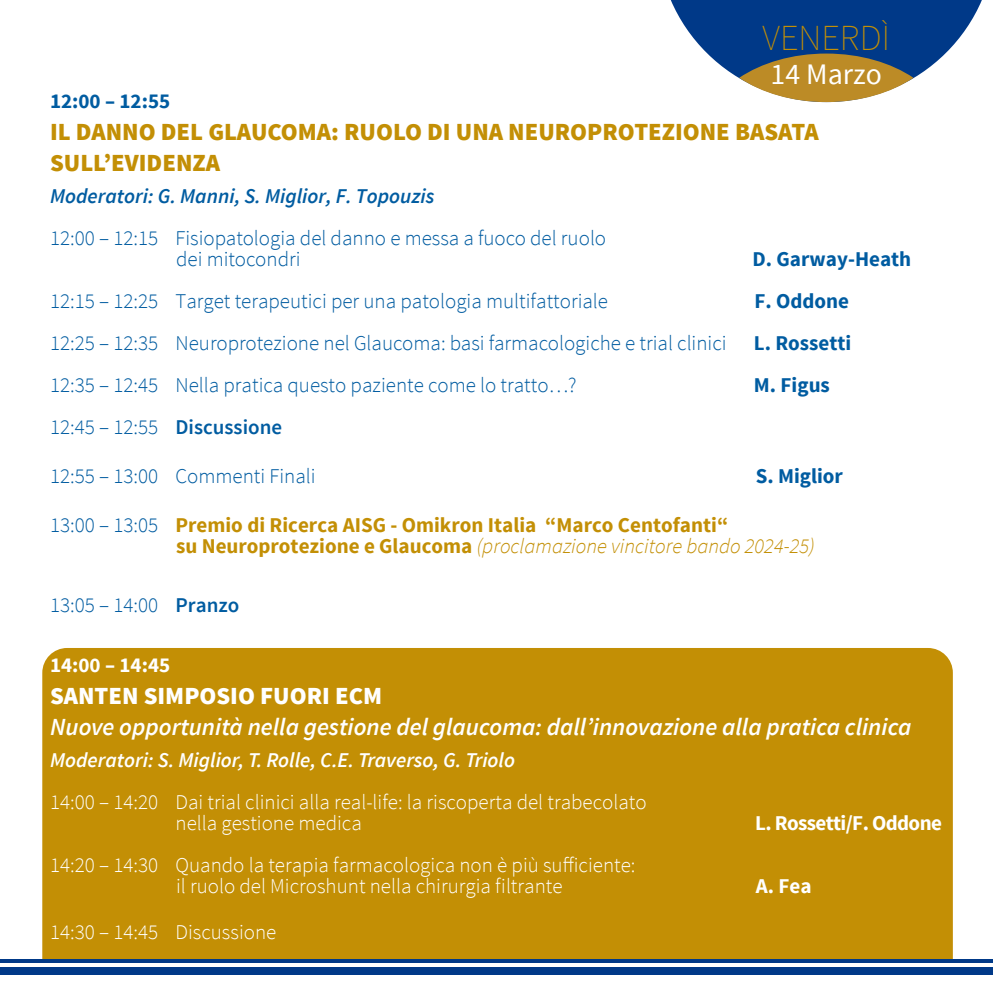
<style>
.page{position:relative;width:993px;height:993px;background:#fff}
.page>*{position:absolute;margin:0;border:0;box-sizing:border-box;transform-origin:0 0}
.t1{font:200 36.75px "Source Sans Pro";color:#c38f05}
.t2{font:29.75px "Source Sans Pro";color:#fff}
.t3{font:italic 600 24.5px "Source Sans Pro";color:#fff}
.t4{font:900 24.5px "Source Sans Pro";color:#c38f05}
.t5{font:900 24.5px "Source Sans Pro";color:#fff}
.t6{font:300 21px "Source Sans Pro";color:#005ca1}
.t7{font:300 21px "Source Sans Pro";color:#fff}
.t8{font:italic 300 21px "Source Sans Pro";color:#c38f05}
.t9{font:700 21px "Source Sans Pro";color:#c38f05}
.t10{font:700 21px "Source Sans Pro";color:#005ca1}
.t11{font:italic 600 21px "Source Sans Pro";color:#fff}
.t12{font:italic 600 21px "Source Sans Pro";color:#005ca1}
.t13{font:700 21px "Source Sans Pro";letter-spacing:-.03em;color:#fff}
.s1{font-weight:600}
.s2{font-weight:300;color:#005ca1}
.s3{font-weight:700;font-style:normal}
</style>
<div class="page">
<svg style="left:42px;top:648px;width:910px;height:310px;background:#c4910b"></svg>
<svg style="left:670px;top:0;width:312px;height:102px"></svg>
<div style="left:739px;top:54px;width:174px;height:48px;background:#bc8b26;border-radius:50%"></div>
<svg style="left:0;top:958px;width:992px;height:16px;fill:#003988"></svg>
<hr style="left:0;top:962px;width:992px;height:3px;background:#fff">
<p class="t1" style="left:762px;top:16px;width:129px">VENERDÌ</p>
<p class="t2" style="left:770px;top:55px;width:113px">14 Marzo</p>
<p class="t10" style="left:50px;top:87px;width:122px">12:00 – 12:55</p>
<p class="t4" style="left:50px;top:115px;width:770px">IL DANNO DEL GLAUCOMA: RUOLO DI UNA NEUROPROTEZIONE BASATA</p>
<p class="t4" style="left:50px;top:147px;width:171px">SULL’EVIDENZA</p>
<p class="t12" style="left:50px;top:182px;width:386px">Moderatori: G. Manni, S. Miglior, F. Topouzis</p>
<p class="t6" style="left:50px;top:225px;width:557px">12:00 – 12:15 Fisiopatologia del danno e messa a fuoco del ruolo</p>
<p class="t6" style="left:176px;top:246px;width:126px">dei mitocondri</p>
<p class="t10" style="left:752px;top:245px;width:160px">D. Garway-Heath</p>
<p class="t6" style="left:50px;top:288px;width:559px">12:15 – 12:25 Target terapeutici per una patologia multifattoriale</p>
<p class="t10" style="left:754px;top:287px;width:96px">F. Oddone</p>
<p class="t6" style="left:50px;top:330px;width:678px">12:25 – 12:35 Neuroprotezione nel Glaucoma: basi farmacologiche e trial clinici</p>
<p class="t10" style="left:753px;top:329px;width:99px">L. Rossetti</p>
<p class="t6" style="left:50px;top:372px;width:528px">12:35 – 12:45 Nella pratica questo paziente come lo tratto…?</p>
<p class="t10" style="left:753px;top:371px;width:77px">M. Figus</p>
<p class="t6" style="left:50px;top:414px;width:233px">12:45 – 12:55 <span class="s1">Discussione</span></p>
<p class="t6" style="left:50px;top:463px;width:267px">12:55 – 13:00 Commenti Finali</p>
<p class="t10" style="left:755px;top:462px;width:89px">S. Miglior</p>
<p class="t9" style="left:50px;top:511px;width:679px"><span class="s2">13:00 – 13:05</span> Premio di Ricerca AISG - Omikron Italia “Marco Centofanti“</p>
<p class="t8" style="left:176px;top:533px;width:640px"><span class="s3">su Neuroprotezione e Glaucoma</span> (proclamazione vincitore bando 2024-25)</p>
<p class="t6" style="left:50px;top:592px;width:191px">13:05 – 14:00 <span class="s1">Pranzo</span></p>
<p class="t13" style="left:50px;top:651px;width:122px">14:00 – 14:45</p>
<p class="t5" style="left:50px;top:679px;width:333px">SANTEN SIMPOSIO FUORI ECM</p>
<p class="t3" style="left:50px;top:711px;width:862px">Nuove opportunità nella gestione del glaucoma: dall’innovazione alla pratica clinica</p>
<p class="t11" style="left:50px;top:746px;width:466px">Moderatori: S. Miglior, T. Rolle, C.E. Traverso, G. Triolo</p>
<p class="t7" style="left:50px;top:788px;width:598px">14:00 – 14:20 Dai trial clinici alla real-life: la riscoperta del trabecolato</p>
<p class="t7" style="left:175px;top:809px;width:188px">nella gestione medica</p>
<p class="t13" style="left:755px;top:808px;width:188px">L. Rossetti/F. Oddone</p>
<p class="t7" style="left:50px;top:851px;width:586px">14:20 – 14:30 Quando la terapia farmacologica non è più sufficiente:</p>
<p class="t7" style="left:176px;top:872px;width:388px">il ruolo del Microshunt nella chirurgia filtrante</p>
<p class="t13" style="left:755px;top:871px;width:57px">A. Fea</p>
<p class="t7" style="left:50px;top:918px;width:228px">14:30 – 14:45 Discussione</p>
</div>
